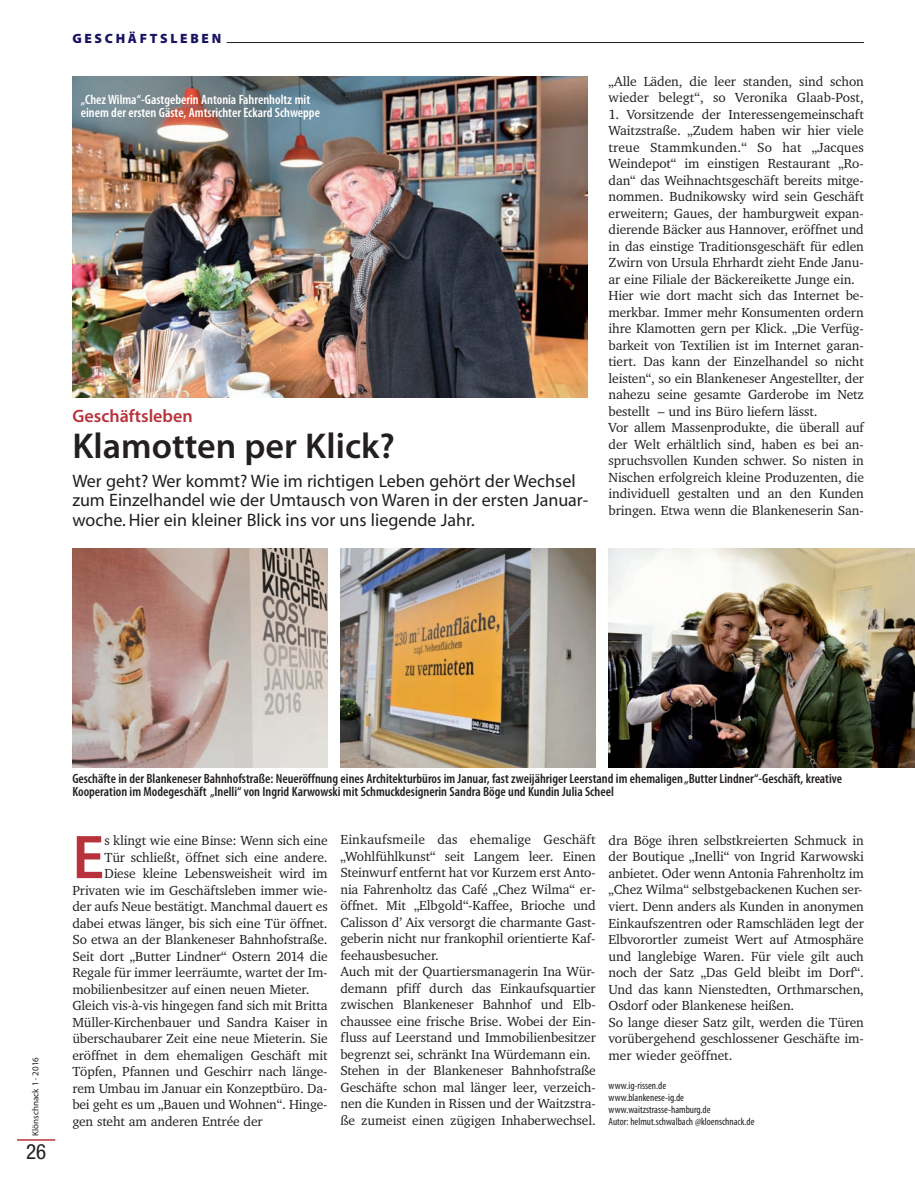
<style>
.page{position:relative;width:915px;height:1191px;background:#fff}
.page>*{position:absolute;margin:0;border:0;box-sizing:border-box;transform-origin:0 0}
.t1{font:62.25px "Adobe Corp ID Myriad Sb";color:#b9323b}
.t2{font:36px "Adobe Corp ID Myriad Sb";color:#231f20}
.t3{font:condensed 21px "Helvetica Neue";color:#231f20}
.t4{font:18px/19.5px "Adobe Corp ID Myriad Rg";color:#231f20}
.t5{font:18px "Adobe Corp ID Myriad Sb";color:#b9323b}
.t6{font:13.5px/16.5px "Charter Itc T";letter-spacing:-.01em;color:#231f20}
.t7{font:600 condensed 13.5px/13.5px "Myriad Pro";color:#231f20}
.t8{font:600 condensed 13.5px/13.5px "Myriad Pro";color:#fff}
.t9{font:13.5px "Adobe Corp ID Myriad Bl";letter-spacing:.2em;color:#191364}
.t10{font:condensed 10.5px/12px "Myriad Pro";color:#231f20}
.t11{font:9px "Adobe Corp ID Myriad Rg";color:#231f20}
</style>
<div class="page">
<hr style="left:227px;top:42px;width:636px;height:1px;background:#231f20">
<img style="left:72px;top:77px;width:515px;height:321px">
<hr style="left:17px;top:1139px;width:38px;height:1px;background:#b9323b">
<img style="left:340px;top:548px;width:255px;height:219px">
<img style="left:608px;top:548px;width:306px;height:219px">
<img style="left:72px;top:548px;width:255px;height:219px">
<p class="t9" style="left:72px;top:33px;width:150px">GESCHÄFTSLEBEN</p>
<p class="t8" style="left:81px;top:94px;width:240px">„Chez Wilma“-Gastgeberin Antonia Fahrenholtz mit einem der ersten Gäste, Amtsrichter Eckard Schweppe</p>
<p class="t5" style="left:72px;top:409px;width:122px">Geschäftsleben</p>
<p class="t2" style="left:72px;top:432px;width:324px">Klamotten per Klick?</p>
<p class="t4" style="left:72px;top:472px;width:517px">Wer geht? Wer kommt? Wie im richtigen Leben gehört der Wechsel zum Einzelhandel wie der Umtausch von Waren in der ersten Januar&shy;woche. Hier ein kleiner Blick ins vor uns liegende Jahr.</p>
<p class="t6" style="left:608px;top:74px;width:257px">„Alle Läden, die leer standen, sind schon wieder belegt“, so Veronika Glaab-Post,</p>
<p class="t6" style="left:608px;top:107px;width:257px">1. Vorsitzende der Interessengemeinschaft Waitzstraße. „Zudem haben wir hier viele treue Stammkunden.“ So hat „Jacques Weindepot“ im einstigen Restaurant „Ro&shy;dan“ das Weihnachtsgeschäft bereits mitge&shy;nommen. Budnikowsky wird sein Geschäft erweitern; Gaues, der hamburgweit expan&shy;dierende Bäcker aus Hannover, eröffnet und in das einstige Traditionsgeschäft für edlen Zwirn von Ursula Ehrhardt zieht Ende Janu&shy;ar eine Filiale der Bäckereikette Junge ein.<br>Hier wie dort macht sich das Internet be&shy;merkbar. Immer mehr Konsumenten ordern ihre Klamotten gern per Klick. „Die Verfüg&shy;barkeit von Textilien ist im Internet garan&shy;tiert. Das kann der Einzelhandel so nicht leisten“, so ein Blankeneser Angestellter, der nahezu seine gesamte Garderobe im Netz bestellt – und ins Büro liefern lässt.<br>Vor allem Massenprodukte, die überall auf der Welt erhältlich sind, haben es bei an&shy;spruchsvollen Kunden schwer. So nisten in Nischen erfolgreich kleine Produzenten, die individuell gestalten und an den Kunden bringen. Etwa wenn die Blankeneserin San-</p>
<p class="t11" style="left:32px;top:1135px;width:80px;rotate:-90deg">Klönschnack 1 · 2016</p>
<p class="t3" style="left:26px;top:1144px;width:22px">26</p>
<p class="t7" style="left:72px;top:773px;width:770px">Geschäfte in der Blankeneser Bahnhofstraße: Neueröffnung eines Architekturbüros im Januar, fast zweijähriger Leerstand im ehemaligen „Butter Lindner“-Geschäft, kreative<br>Kooperation im Modegeschäft „Inelli“ von Ingrid Karwowski mit Schmuckdesignerin Sandra Böge und Kundin Julia Scheel</p>
<p class="t1" style="left:72px;top:834px;width:34px">E</p>
<p class="t6" style="left:104px;top:833px;width:225px">s klingt wie eine Binse: Wenn sich eine</p>
<p class="t6" style="left:104px;top:850px;width:225px">Tür schließt, öffnet sich eine andere.</p>
<p class="t6" style="left:104px;top:866px;width:225px">Diese kleine Lebensweisheit wird im</p>
<p class="t6" style="left:72px;top:883px;width:256px">Privaten wie im Geschäftsleben immer wie-</p>
<p class="t6" style="left:72px;top:899px;width:257px">der aufs Neue bestätigt. Manchmal dauert es</p>
<p class="t6" style="left:72px;top:916px;width:257px">dabei etwas länger, bis sich eine Tür öffnet.</p>
<p class="t6" style="left:72px;top:932px;width:257px">So etwa an der Blankeneser Bahnhofstraße.</p>
<p class="t6" style="left:72px;top:949px;width:257px">Seit dort „Butter Lindner“ Ostern 2014 die</p>
<p class="t6" style="left:72px;top:965px;width:257px">Regale für immer leerräumte, wartet der Im-</p>
<p class="t6" style="left:72px;top:982px;width:239px">mobilienbesitzer auf einen neuen Mieter.</p>
<p class="t6" style="left:72px;top:998px;width:257px">Gleich vis-à-vis hingegen fand sich mit Britta</p>
<p class="t6" style="left:72px;top:1015px;width:257px">Müller-Kirchenbauer und Sandra Kaiser in</p>
<p class="t6" style="left:72px;top:1031px;width:257px">überschaubarer Zeit eine neue Mieterin. Sie</p>
<p class="t6" style="left:72px;top:1048px;width:257px">eröffnet in dem ehemaligen Geschäft mit</p>
<p class="t6" style="left:72px;top:1064px;width:256px">Töpfen, Pfannen und Geschirr nach länge-</p>
<p class="t6" style="left:72px;top:1081px;width:256px">rem Umbau im Januar ein Konzeptbüro. Da-</p>
<p class="t6" style="left:72px;top:1097px;width:256px">bei geht es um „Bauen und Wohnen“. Hinge-</p>
<p class="t6" style="left:72px;top:1114px;width:192px">gen steht am anderen Entrée der</p>
<p class="t6" style="left:340px;top:832px;width:257px">Einkaufsmeile das ehemalige Geschäft „Wohlfühlkunst“ seit Langem leer. Einen Steinwurf entfernt hat vor Kurzem erst Anto&shy;nia Fahrenholtz das Café „Chez Wilma“ er&shy;öffnet. Mit „Elbgold“-Kaffee, Brioche und Calisson d’ Aix versorgt die charmante Gast&shy;geberin nicht nur frankophil orientierte Kaf&shy;feehausbesucher.<br>Auch mit der Quartiersmanagerin Ina Wür&shy;demann pfiff durch das Einkaufsquartier zwischen Blankeneser Bahnhof und Elb&shy;chaussee eine frische Brise. Wobei der Ein&shy;fluss auf Leerstand und Immobilienbesitzer begrenzt sei, schränkt Ina Würdemann ein.<br>Stehen in der Blankeneser Bahnhofstraße Geschäfte schon mal länger leer, verzeich&shy;nen die Kunden in Rissen und der Waitzstra&shy;ße zumeist einen zügigen Inhaberwechsel.</p>
<p class="t6" style="left:608px;top:833px;width:257px">dra Böge ihren selbstkreierten Schmuck in der Boutique „Inelli“ von Ingrid Karwowski anbietet. Oder wenn Antonia Fahrenholtz im „Chez Wilma“ selbstgebackenen Kuchen ser&shy;viert. Denn anders als Kunden in anonymen Einkaufszentren oder Ramschläden legt der Elbvorortler zumeist Wert auf Atmosphäre und langlebige Waren. Für viele gilt auch noch der Satz „Das Geld bleibt im Dorf“.<br>Und das kann Nienstedten, Orthmarschen, Osdorf oder Blankenese heißen.<br>So lange dieser Satz gilt, werden die Türen vorübergehend geschlossener Geschäfte im&shy;mer wieder geöffnet.</p>
<p class="t10" style="left:608px;top:1080px;width:147px">www.ig-rissen.de<br>www.blankenese-ig.de www.waitzstrasse-hamburg.de<br>Autor: helmut.schwalbach @kloenschnack.de</p>
</div>
